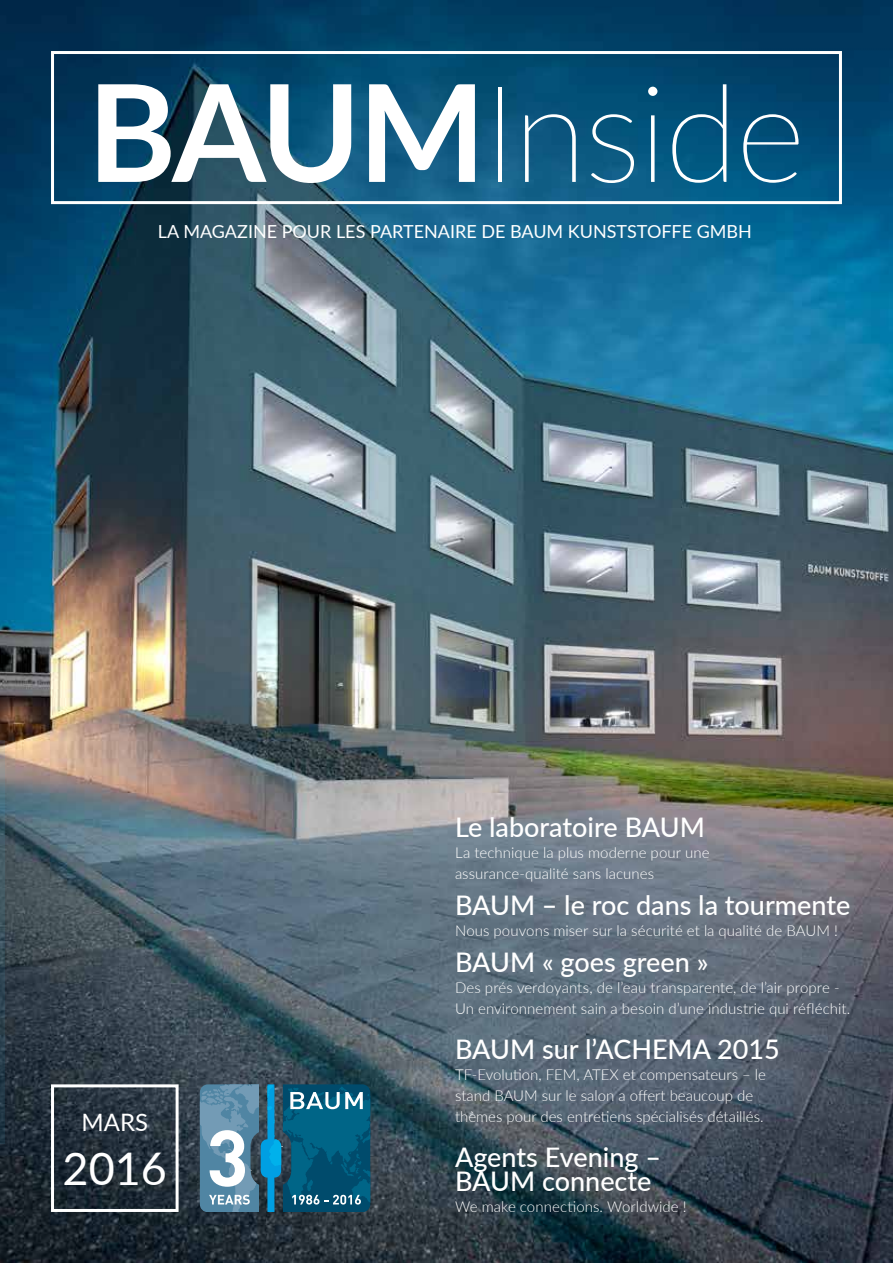
<style>
.page{position:relative;width:893px;height:1263px;background:#fff}
.page>*{position:absolute;margin:0;border:0;box-sizing:border-box;transform-origin:0 0}
.t1{font:100 135px "Lato";letter-spacing:-.02em;color:#fff}
.t2{font:45px "Lato";color:#fff}
.t3{font:500 27px/24px "Lato";color:#fff}
.t4{font:24px "Lato";color:#fff}
.t5{font:18px "Lato";color:#fff}
.t6{font:300 15px/21px "Lato";color:#fff}
.s1{font-weight:700}
</style>
<div class="page">
<img style="left:0;top:0;width:893px;height:1263px">
<div style="left:51px;top:51px;width:791px;height:153px;border:3px solid #fff"></div>
<div style="left:51px;top:1084px;width:128px;height:128px;border:3px solid #fff"></div>
<svg style="left:798px;top:1112px;width:44px;height:61px;background:#38404d"></svg>
<svg style="left:200px;top:1084px;width:171px;height:128px;background:#377894"></svg>
<svg style="left:0;top:740px;width:4px;height:404px;background:#3f535d"></svg>
<h1 class="t1" style="left:87px;top:41px;width:719px"><span class="s1">BAUM</span>Inside</h1>
<p class="t5" style="left:158px;top:219px;width:596px">LA MAGAZINE POUR LES PARTENAIRE DE BAUM KUNSTSTOFFE GMBH</p>
<h3 class="t4" style="left:82px;top:1105px;width:68px">MARS</h3>
<h2 class="t2" style="left:63px;top:1136px;width:106px">2016</h2>
<h3 class="t3" style="left:455px;top:814px;width:251px">Le laboratoire BAUM</h3>
<p class="t6" style="left:455px;top:841px;width:256px">La technique la plus moderne pour une assurance-qualité sans lacunes</p>
<h3 class="t3" style="left:455px;top:892px;width:397px">BAUM – le roc dans la tourmente</h3>
<p class="t6" style="left:455px;top:919px;width:384px">Nous pouvons miser sur la sécurité et la qualité de BAUM !</p>
<h3 class="t3" style="left:455px;top:949px;width:255px">BAUM « goes green »</h3>
<p class="t6" style="left:455px;top:976px;width:397px">Des prés verdoyants, de l’eau transparente, de l’air propre -<br>Un environnement sain a besoin d’une industrie qui réfléchit.</p>
<h3 class="t3" style="left:455px;top:1036px;width:326px">BAUM sur l’ACHEMA 2015</h3>
<p class="t6" style="left:455px;top:1063px;width:312px">TF-Evolution, FEM, ATEX et compensateurs – le stand BAUM sur le salon a offert beaucoup de thèmes pour des entretiens spécialisés détaillés.</p>
<h3 class="t3" style="left:455px;top:1144px;width:208px">Agents Evening –<br>BAUM connecte</h3>
<p class="t6" style="left:455px;top:1195px;width:233px">We make connections. Worldwide !</p>
</div>
